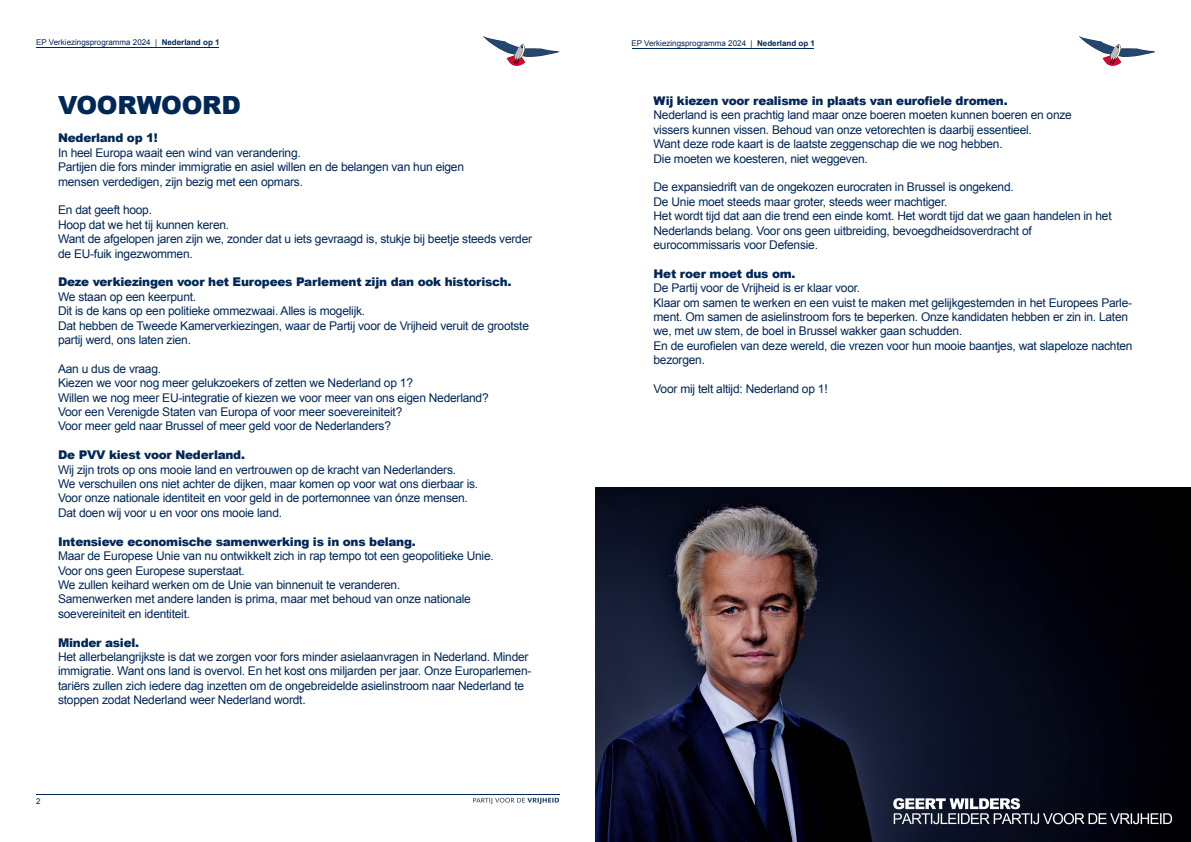
<style>
.page{position:relative;width:1191px;height:842px;background:#fff}
.page>*{position:absolute;margin:0;border:0;box-sizing:border-box;transform-origin:0 0}
.t1{font:900 25px "Arial";letter-spacing:-.01em;color:#002757}
.t2{font:12px/14.4px "Arial";letter-spacing:-.02em;color:#002757}
.t3{font:900 12px "Arial";letter-spacing:-.02em;color:#002757}
.t4{font:8px "Arial";color:#002757}
.s1{font-weight:700}
</style>
<div class="page">
<img style="left:473px;top:797px;width:86px;height:7px">
<hr style="left:36px;top:794px;width:523px;height:1px;background:#002757">
<hr style="left:36px;top:47px;width:182px;height:1px;background:#002757">
<hr style="left:632px;top:48px;width:181px;height:1px;background:#002757">
<img style="left:484px;top:36px;width:75px;height:30px">
<img style="left:1079px;top:36px;width:76px;height:30px">
<img style="left:595px;top:487px;width:596px;height:355px">
<p class="t4" style="left:36px;top:37px;width:185px">EP Verkiezingsprogramma 2024 | <span class="s1">Nederland op 1</span></p>
<p class="t4" style="left:631px;top:38px;width:185px">EP Verkiezingsprogramma 2024 | <span class="s1">Nederland op 1</span></p>
<p class="t1" style="left:58px;top:87px;width:184px">VOORWOORD</p>
<p class="t3" style="left:58px;top:129px;width:101px">Nederland op 1!</p>
<p class="t2" style="left:58px;top:146px;width:244px">In heel Europa waait een wind van verandering.</p>
<p class="t2" style="left:58px;top:160px;width:407px">Partijen die fors minder immigratie en asiel willen en de belangen van hun eigen</p>
<p class="t2" style="left:58px;top:174px;width:246px">mensen verdedigen, zijn bezig met een opmars.</p>
<p class="t2" style="left:58px;top:203px;width:95px">En dat geeft hoop.</p>
<p class="t2" style="left:58px;top:218px;width:173px">Hoop dat we het tij kunnen keren.</p>
<p class="t2" style="left:58px;top:232px;width:475px">Want de afgelopen jaren zijn we, zonder dat u iets gevraagd is, stukje bij beetje steeds verder de EU-fuik ingezwommen.</p>
<p class="t3" style="left:58px;top:273px;width:455px">Deze verkiezingen voor het Europees Parlement zijn dan ook historisch.</p>
<p class="t2" style="left:58px;top:290px;width:140px">We staan op een keerpunt.</p>
<p class="t2" style="left:58px;top:304px;width:309px">Dit is de kans op een politieke ommezwaai. Alles is mogelijk.</p>
<p class="t2" style="left:58px;top:318px;width:472px">Dat hebben de Tweede Kamerverkiezingen, waar de Partij voor de Vrijheid veruit de grootste partij werd, ons laten zien.</p>
<p class="t2" style="left:58px;top:362px;width:105px">Aan u dus de vraag.</p>
<p class="t2" style="left:58px;top:376px;width:356px">Kiezen we voor nog meer gelukzoekers of zetten we Nederland op 1?</p>
<p class="t2" style="left:58px;top:390px;width:432px">Willen we nog meer EU-integratie of kiezen we voor meer van ons eigen Nederland?</p>
<p class="t2" style="left:58px;top:405px;width:346px">Voor een Verenigde Staten van Europa of voor meer soevereiniteit?</p>
<p class="t2" style="left:58px;top:419px;width:334px">Voor meer geld naar Brussel of meer geld voor de Nederlanders?</p>
<p class="t3" style="left:58px;top:446px;width:188px">De PVV kiest voor Nederland.</p>
<p class="t2" style="left:58px;top:462px;width:399px">Wij zijn trots op ons mooie land en vertrouwen op de kracht van Nederlanders.</p>
<p class="t2" style="left:58px;top:477px;width:422px">We verschuilen ons niet achter de dijken, maar komen op voor wat ons dierbaar is.</p>
<p class="t2" style="left:58px;top:491px;width:411px">Voor onze nationale identiteit en voor geld in de portemonnee van ónze mensen.</p>
<p class="t2" style="left:58px;top:506px;width:226px">Dat doen wij voor u en voor ons mooie land.</p>
<p class="t3" style="left:58px;top:533px;width:359px">Intensieve economische samenwerking is in ons belang.</p>
<p class="t2" style="left:58px;top:549px;width:437px">Maar de Europese Unie van nu ontwikkelt zich in rap tempo tot een geopolitieke Unie.</p>
<p class="t2" style="left:58px;top:563px;width:188px">Voor ons geen Europese superstaat.</p>
<p class="t2" style="left:58px;top:578px;width:344px">We zullen keihard werken om de Unie van binnenuit te veranderen.</p>
<p class="t2" style="left:58px;top:592px;width:414px">Samenwerken met andere landen is prima, maar met behoud van onze nationale</p>
<p class="t2" style="left:58px;top:606px;width:134px">soevereiniteit en identiteit.</p>
<p class="t3" style="left:58px;top:633px;width:83px">Minder asiel.</p>
<p class="t2" style="left:58px;top:650px;width:475px">Het allerbelangrijkste is dat we zorgen voor fors minder asielaanvragen in Nederland. Minder immigratie. Want ons land is overvol. En het kost ons miljarden per jaar. Onze Europarlemen&shy;tariërs zullen zich iedere dag inzetten om de ongebreidelde asielinstroom naar Nederland te stoppen zodat Nederland weer Nederland wordt.</p>
<p class="t4" style="left:36px;top:796px;width:6px">2</p>
<p class="t3" style="left:653px;top:92px;width:356px">Wij kiezen voor realisme in plaats van eurofiele dromen.</p>
<p class="t2" style="left:653px;top:108px;width:420px">Nederland is een prachtig land maar onze boeren moeten kunnen boeren en onze</p>
<p class="t2" style="left:653px;top:123px;width:380px">vissers kunnen vissen. Behoud van onze vetorechten is daarbij essentieel.</p>
<p class="t2" style="left:653px;top:137px;width:351px">Want deze rode kaart is de laatste zeggenschap die we nog hebben.</p>
<p class="t2" style="left:653px;top:151px;width:216px">Die moeten we koesteren, niet weggeven.</p>
<p class="t2" style="left:653px;top:180px;width:362px">De expansiedrift van de ongekozen eurocraten in Brussel is ongekend.</p>
<p class="t2" style="left:653px;top:195px;width:295px">De Unie moet steeds maar groter, steeds weer machtiger.</p>
<p class="t2" style="left:653px;top:209px;width:459px">Het wordt tijd dat aan die trend een einde komt. Het wordt tijd dat we gaan handelen in het<br>Nederlands belang. Voor ons geen uitbreiding, bevoegdheidsoverdracht of</p>
<p class="t2" style="left:653px;top:238px;width:166px">eurocommissaris voor Defensie.</p>
<p class="t3" style="left:653px;top:265px;width:144px">Het roer moet dus om.</p>
<p class="t2" style="left:653px;top:281px;width:208px">De Partij voor de Vrijheid is er klaar voor.</p>
<p class="t2" style="left:653px;top:295px;width:480px">Klaar om samen te werken en een vuist te maken met gelijkgestemden in het Europees Parle&shy;ment. Om samen de asielinstroom fors te beperken. Onze kandidaten hebben er zin in. Laten we, met uw stem, de boel in Brussel wakker gaan schudden.</p>
<p class="t2" style="left:653px;top:339px;width:480px">En de eurofielen van deze wereld, die vrezen voor hun mooie baantjes, wat slapeloze nachten bezorgen.</p>
<p class="t2" style="left:653px;top:382px;width:176px">Voor mij telt altijd: Nederland op 1!</p>
</div>
